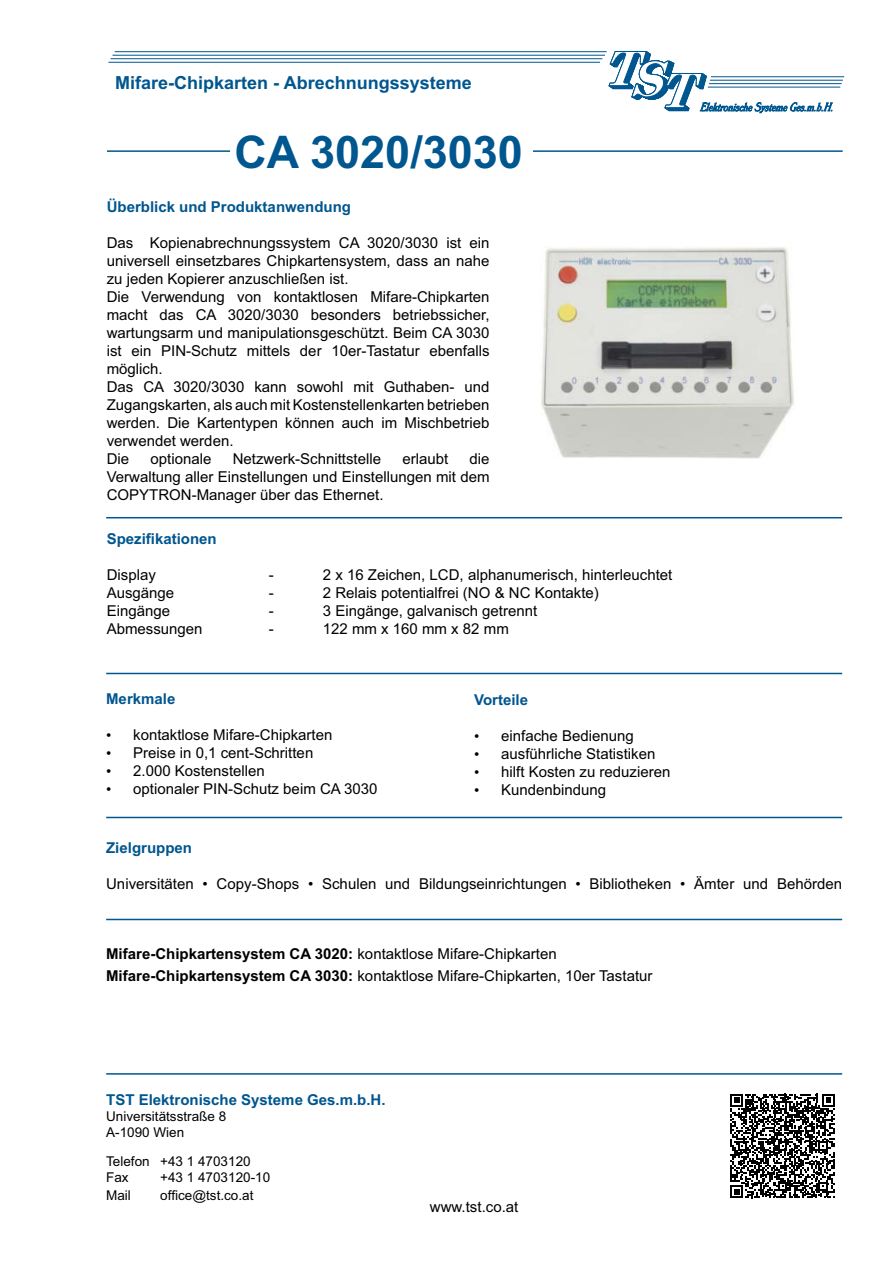
<style>
.page{position:relative;width:893px;height:1263px;background:#fff}
.page>*{position:absolute;margin:0;border:0;box-sizing:border-box;transform-origin:0 0}
.t1{font:700 45px "Arial";color:#00568f}
.t2{font:700 18px "Arial";color:#00568f}
.t3{font:15px/18px "Arial";color:#000}
.t4{font:700 15px "Arial";color:#00568f}
.t5{font:13.5px/16.2px "Arial";color:#000}
.s1{font-family:"Times New Roman"}
.s2{font-weight:700}
</style>
<div class="page">
<hr style="left:711px;top:76px;width:133px;height:1px;background:#00568f">
<hr style="left:710px;top:80px;width:132px;height:1px;background:#00568f">
<hr style="left:709px;top:83px;width:132px;height:1px;background:#00568f">
<hr style="left:707px;top:87px;width:133px;height:1px;background:#00568f">
<svg style="left:108px;top:50px;width:724px;height:64px"></svg>
<hr style="left:115px;top:51px;width:491px;height:1px;background:#00568f">
<hr style="left:112px;top:55px;width:493px;height:1px;background:#00568f">
<hr style="left:110px;top:58px;width:492px;height:1px;background:#00568f">
<hr style="left:108px;top:62px;width:492px;height:1px;background:#00568f">
<svg style="left:730px;top:1094px;width:104px;height:104px"></svg>
<hr style="left:106px;top:517px;width:736px;height:1px;background:#00568f">
<hr style="left:106px;top:673px;width:736px;height:1px;background:#00568f">
<hr style="left:106px;top:817px;width:736px;height:1px;background:#00568f">
<hr style="left:106px;top:919px;width:736px;height:1px;background:#00568f">
<hr style="left:106px;top:1073px;width:736px;height:2px;background:#00568f">
<hr style="left:107px;top:150px;width:123px;height:2px;background:#00568f">
<hr style="left:533px;top:150px;width:309px;height:2px;background:#00568f">
<img style="left:540px;top:247px;width:254px;height:211px">
<p class="t2" style="left:115px;top:76px;width:358px">Mifare-Chipkarten - Abrechnungssysteme</p>
<h1 class="t1" style="left:234px;top:135px;width:290px">CA 3020/3030</h1>
<p class="t4" style="left:107px;top:202px;width:246px">Überblick und Produktanwendung</p>
<p class="t3" style="left:107px;top:235px;width:384px">Das Kopienabrechnungssystem CA 3020/3030 ist ein universell einsetzbares Chipkartensystem, dass an nahe zu jeden Kopierer anzuschließen ist.<br>Die Verwendung von kontaktlosen Mifare-Chipkarten macht das CA 3020/3030 besonders betriebssicher, wartungsarm und manipulationsgeschützt. Beim CA 3030 ist ein PIN-Schutz mittels der 10er-Tastatur ebenfalls möglich.<br>Das CA 3020/3030 kann sowohl mit Guthaben- und Zugangskarten, als auch mit Kostenstellenkarten betrieben werden. Die Kartentypen können auch im Mischbetrieb verwendet werden.<br>Die</p>
<p class="t3" style="left:150px;top:451px;width:62px">optionale</p>
<p class="t3" style="left:233px;top:451px;width:150px">Netzwerk-Schnittstelle</p>
<p class="t3" style="left:402px;top:451px;width:47px">erlaubt</p>
<p class="t3" style="left:107px;top:451px;width:384px;text-align:justify;text-indent:363px">die Verwaltung aller Einstellungen und Einstellungen mit dem COPYTRON-Manager über das Ethernet.</p>
<p class="t4" style="left:107px;top:534px;width:112px">Spezifikationen</p>
<p class="t3" style="left:107px;top:567px;width:51px">Display</p>
<p class="t3" style="left:269px;top:567px;width:6px">-</p>
<p class="t3" style="left:323px;top:567px;width:351px">2 x 16 Zeichen, LCD, alphanumerisch, hinterleuchtet</p>
<p class="t3" style="left:107px;top:585px;width:69px">Ausgänge</p>
<p class="t3" style="left:269px;top:585px;width:6px">-</p>
<p class="t3" style="left:323px;top:585px;width:277px">2 Relais potentialfrei (NO &amp; NC Kontakte)</p>
<p class="t3" style="left:107px;top:603px;width:65px">Eingänge</p>
<p class="t3" style="left:269px;top:603px;width:6px">-</p>
<p class="t3" style="left:323px;top:603px;width:216px">3 Eingänge, galvanisch getrennt</p>
<p class="t3" style="left:107px;top:621px;width:97px">Abmessungen</p>
<p class="t3" style="left:269px;top:621px;width:6px">-</p>
<p class="t3" style="left:323px;top:621px;width:187px">122 mm x 160 mm x 82 mm</p>
<p class="t4" style="left:106px;top:693px;width:71px">Merkmale</p>
<p class="t3" style="left:106px;top:727px;width:228px"><span class="s1">•</span> kontaktlose Mifare-Chipkarten</p>
<p class="t3" style="left:106px;top:745px;width:209px"><span class="s1">•</span> Preise in 0,1 cent-Schritten</p>
<p class="t3" style="left:106px;top:763px;width:160px"><span class="s1">•</span> 2.000 Kostenstellen</p>
<p class="t3" style="left:106px;top:781px;width:273px"><span class="s1">•</span> optionaler PIN-Schutz beim CA 3030</p>
<p class="t4" style="left:474px;top:694px;width:55px">Vorteile</p>
<p class="t3" style="left:474px;top:728px;width:161px"><span class="s1">•</span> einfache Bedienung</p>
<p class="t3" style="left:474px;top:746px;width:183px"><span class="s1">•</span> ausführliche Statistiken</p>
<p class="t3" style="left:474px;top:764px;width:198px"><span class="s1">•</span> hilft Kosten zu reduzieren</p>
<p class="t3" style="left:474px;top:782px;width:134px"><span class="s1">•</span> Kundenbindung</p>
<p class="t4" style="left:106px;top:842px;width:87px">Zielgruppen</p>
<p class="t3" style="left:106px;top:876px;width:737px">Universitäten • Copy-Shops • Schulen und Bildungseinrichtungen • Bibliotheken • Ämter und Behörden</p>
<p class="t3" style="left:106px;top:944px;width:548px;line-height:22.2px"><span class="s2">Mifare-Chipkartensystem CA 3020:</span> kontaktlose Mifare-Chipkarten<br><span class="s2">Mifare-Chipkartensystem CA 3030:</span> kontaktlose Mifare-Chipkarten, 10er Tastatur</p>
<p class="t4" style="left:106px;top:1094px;width:281px">TST Elektronische Systeme Ges.m.b.H.</p>
<p class="t5" style="left:106px;top:1109px;width:122px">Universitätsstraße 8<br>A-1090 Wien</p>
<p class="t5" style="left:106px;top:1154px;width:146px">Telefon +43 1 4703120<br>Fax</p>
<p class="t5" style="left:160px;top:1171px;width:111px">+43 1 4703120-10</p>
<p class="t5" style="left:106px;top:1189px;width:26px">Mail</p>
<p class="t5" style="left:160px;top:1189px;width:95px">office@tst.co.at</p>
<p class="t3" style="left:430px;top:1199px;width:90px">www.tst.co.at</p>
</div>
